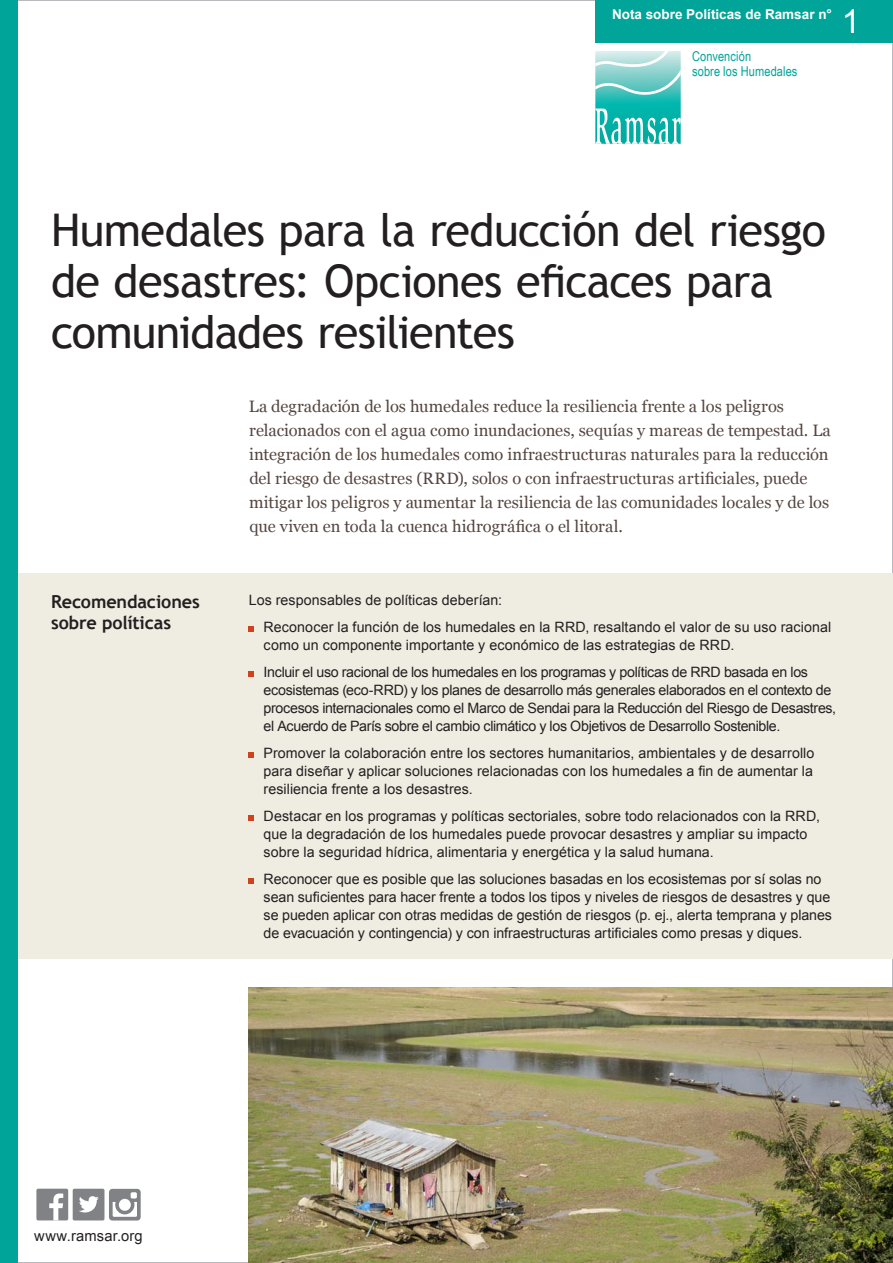
<style>
.page{position:relative;width:893px;height:1263px;background:#fff}
.page>*{position:absolute;margin:0;border:0;box-sizing:border-box;transform-origin:0 0}
.t1{font:45px/51px "Trebuchet MS";letter-spacing:-.015em;color:#231f20}
.t2{font:33px "Arial";color:#fff}
.t3{font:30px "Arial";color:#fff;scale:.9 1}
.t4{font:700 18px/21px "Trebuchet MS";letter-spacing:-.005em;color:#231f20}
.t5{font:16.5px/24px "Georgia";color:#544640}
.t6{font:14.7px "Arial";letter-spacing:.015em;color:#231f20}
.t7{font:14.25px/18px "Arial";letter-spacing:-.005em;color:#231f20}
.t8{font:14.25px/18px "Arial";letter-spacing:-.025em;color:#231f20}
.t9{font:700 13.5px "Arial";color:#fff}
.t10{font:13.5px/15px "Arial Narrow";letter-spacing:.01em;color:#00a499}
.t11{font:13.5px "Arial";color:#fff;scale:.9 1}
</style>
<div class="page">
<div style="left:17px;top:573px;width:876px;height:386px;background:#efece2"></div>
<div style="left:0;top:0;width:17px;height:1263px;background:#00a499"></div>
<div style="left:595px;top:0;width:298px;height:43px;background:#00a499"></div>
<svg style="left:595px;top:51px;width:86px;height:93px;background:#69cec8"></svg>
<img style="left:249px;top:987px;width:644px;height:276px">
<svg style="left:249px;top:627px;width:5px;height:5px"></svg>
<svg style="left:249px;top:672px;width:5px;height:5px"></svg>
<svg style="left:249px;top:753px;width:5px;height:5px"></svg>
<svg style="left:249px;top:816px;width:5px;height:5px"></svg>
<svg style="left:249px;top:879px;width:5px;height:5px"></svg>
<div style="left:109px;top:1189px;width:32px;height:31px;background:#808285;border-radius:3px"></div>
<svg style="left:113px;top:1192px;width:24px;height:25px"></svg>
<div style="left:73px;top:1189px;width:31px;height:31px;background:#808285;border-radius:2px"></div>
<svg style="left:79px;top:1196px;width:20px;height:17px"></svg>
<div style="left:36px;top:1189px;width:32px;height:31px;background:#808285;border-radius:2px"></div>
<svg style="left:49px;top:1193px;width:14px;height:27px"></svg>
<p class="t9" style="left:612px;top:7px;width:221px">Nota sobre Políticas de Ramsar n°</p>
<p class="t11" style="left:722px;top:8px;width:131px">Ramsar Briefing Note</p>
<p class="t10" style="left:692px;top:49px;width:107px">Convención<br>sobre los Humedales</p>
<h2 class="t2" style="left:842px;top:3px;width:20px">1</h2>
<h3 class="t3" style="left:847px;top:5px;width:18px">7</h3>
<h1 class="t1" style="left:51px;top:205px;width:776px">Humedales para la reducción del riesgo de desastres: Opciones eficaces para comunidades resilientes</h1>
<p class="t4" style="left:51px;top:591px;width:150px">Recomendaciones sobre políticas</p>
<p class="t5" style="left:249px;top:394px;width:584px">La degradación de los humedales reduce la resiliencia frente a los peligros relacionados con el agua como inundaciones, sequías y mareas de tempestad. La integración de los humedales como infraestructuras naturales para la reducción del riesgo de desastres (RRD), solos o con infraestructuras artificiales, puede mitigar los peligros y aumentar la resiliencia de las comunidades locales y de los que viven en toda la cuenca hidrográfica o el litoral.</p>
<p class="t7" style="left:264px;top:586px;width:569px;line-height:27px;text-indent:-15px">Los responsables de políticas deberían:<br>Reconocer la función de los humedales en la RRD, resaltando el valor de su uso racional</p>
<p class="t7" style="left:264px;top:631px;width:546px;line-height:27px">como un componente importante y económico de las estrategias de RRD.<br>Incluir el uso racional de los humedales en los programas y políticas de RRD basada en los</p>
<p class="t8" style="left:264px;top:681px;width:574px">ecosistemas (eco-RRD) y los planes de desarrollo más generales elaborados en el contexto de procesos internacionales como el Marco de Sendai para la Reducción del Riesgo de Desastres, el Acuerdo de París sobre el cambio climático y los Objetivos de Desarrollo Sostenible.</p>
<p class="t7" style="left:264px;top:744px;width:552px;text-align:justify">Promover la colaboración entre los sectores humanitarios, ambientales y de desarrollo para diseñar y aplicar soluciones relacionadas con los humedales a fin de aumentar la resiliencia frente a los desastres.</p>
<p class="t7" style="left:264px;top:807px;width:558px">Destacar en los programas y políticas sectoriales, sobre todo relacionados con la RRD, que la degradación de los humedales puede provocar desastres y ampliar su impacto sobre la seguridad hídrica, alimentaria y energética y la salud humana.</p>
<p class="t7" style="left:264px;top:870px;width:570px">Reconocer que es posible que las soluciones basadas en los ecosistemas por sí solas no sean suficientes para hacer frente a todos los tipos y niveles de riesgos de desastres y que se pueden aplicar con otras medidas de gestión de riesgos (p. ej., alerta temprana y planes de evacuación y contingencia) y con infraestructuras artificiales como presas y diques.</p>
<p class="t6" style="left:34px;top:1228px;width:110px">www.ramsar.org</p>
</div>
